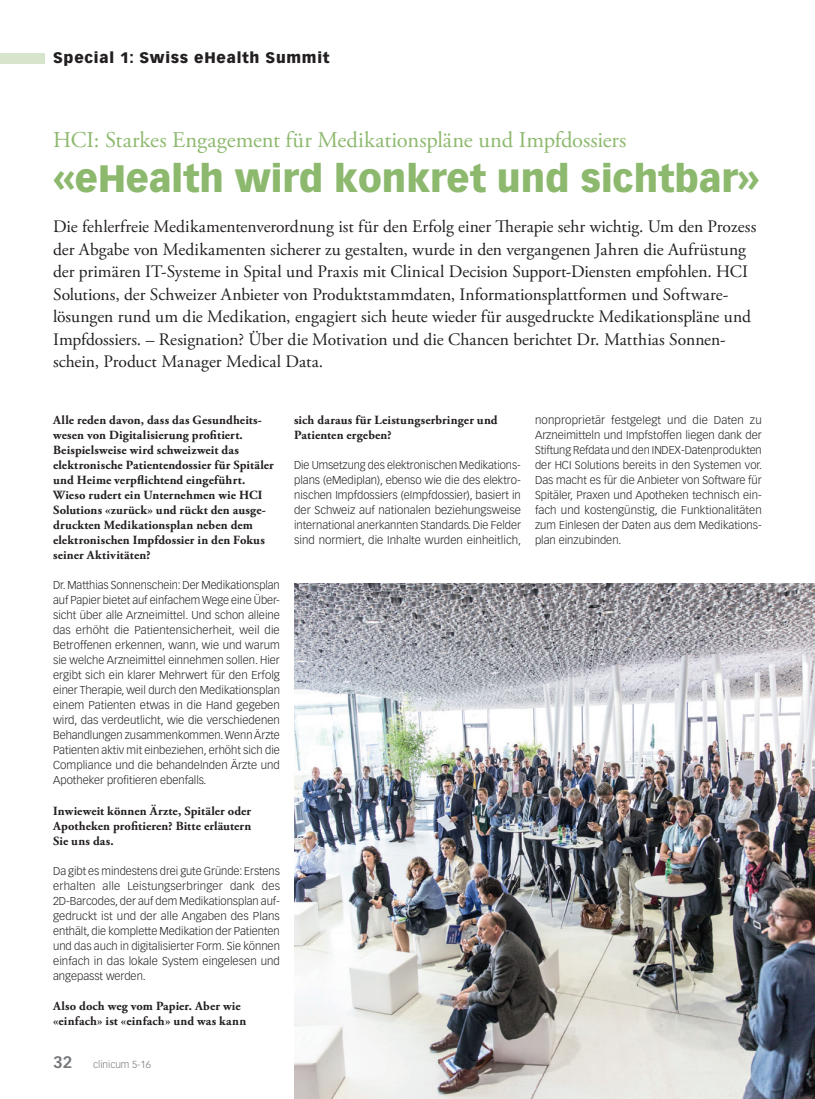
<style>
.page{position:relative;width:815px;height:1099px;background:#fff}
.page>*{position:absolute;margin:0;border:0;box-sizing:border-box;transform-origin:0 0}
.t1{font:900 37.5px "Vectora LT Std";color:#8db96e}
.t2{font:22.5px "Adobe Garamond Pro";letter-spacing:-.005em;color:#8db96e}
.t3{font:17.5px/22.5px "Adobe Garamond Pro";letter-spacing:-.005em;color:#231f20}
.t4{font:900 15px "Vectora LT Std";letter-spacing:.05em;color:#231f20}
.t5{font:700 12.5px/15px "Adobe Garamond Pro";letter-spacing:.01em;color:#231f20}
.t6{font:300 11.25px/15px "Vectora LT Std";color:#231f20;text-align:justify}
.t7{font:300 10px "Vectora LT Std";color:#76787b}
.s1{font-weight:700;font-size:16.25px}
</style>
<div class="page">
<div style="left:0;top:53px;width:45px;height:10px;background:#d8e5cd"></div>
<img style="left:294px;top:583px;width:521px;height:515px">
<h3 class="t4" style="left:53px;top:49px;width:278px">Special 1: Swiss eHealth Summit</h3>
<h2 class="t2" style="left:53px;top:126px;width:575px">HCI: Starkes Engagement für Medikationspläne und Impfdossiers</h2>
<h1 class="t1" style="left:53px;top:155px;width:708px">«eHealth wird konkret und sichtbar»</h1>
<p class="t3" style="left:53px;top:216px;width:705px">Die fehlerfreie Medikamentenverordnung ist für den Erfolg einer Therapie sehr wichtig. Um den Prozess der Abgabe von Medikamenten sicherer zu gestalten, wurde in den vergangenen Jahren die Aufrüstung der primären IT-Systeme in Spital und Praxis mit Clinical Decision Support-Diensten empfohlen. HCI Solutions, der Schweizer Anbieter von Produktstammdaten, Informationsplattformen und Software&shy;lösungen rund um die Medikation, engagiert sich heute wieder für ausgedruckte Medikationspläne und Impfdossiers. – Resignation? Über die Motivation und die Chancen berichtet Dr. Matthias Sonnen&shy;schein, Product Manager Medical Data.</p>
<p class="t5" style="left:53px;top:413px;width:222px">Alle reden davon, dass das Gesundheits&shy;wesen von Digitalisierung profitiert.<br>Beispielsweise wird schweizweit das elektronische Patientendossier für Spitäler und Heime verpflichtend eingeführt.<br>Wieso rudert ein Unternehmen wie HCI Solutions «zurück» und rückt den ausge&shy;druckten Medikationsplan neben dem elektronischen Impfdossier in den Fokus seiner Aktivitäten?</p>
<p class="t6" style="left:53px;top:578px;width:228px">Dr. Matthias Sonnenschein: Der Medikationsplan auf Papier bietet auf einfachem Wege eine Über&shy;sicht über alle Arzneimittel. Und schon alleine das erhöht die Patientensicherheit, weil die Betroffenen erkennen, wann, wie und warum sie welche Arzneimittel einnehmen sollen. Hier ergibt sich ein klarer Mehrwert für den Erfolg einer Therapie, weil durch den Medikationsplan einem Patienten etwas in die Hand gegeben wird, das verdeutlicht, wie die verschiedenen Behandlungen zusammenkommen. Wenn Ärzte Patienten aktiv mit einbeziehen, erhöht sich die Compliance und die behandelnden Ärzte und Apotheker profitieren ebenfalls.</p>
<p class="t5" style="left:53px;top:803px;width:200px;text-align:justify">Inwieweit können Ärzte, Spitäler oder Apotheken profitieren? Bitte erläutern Sie uns das.</p>
<p class="t6" style="left:53px;top:863px;width:228px">Da gibt es mindestens drei gute Gründe: Erstens erhalten alle Leistungserbringer dank des 2D-Barcodes, der auf dem Medikationsplan auf&shy;gedruckt ist und der alle Angaben des Plans enthält, die komplette Medikation der Patienten und das auch in digitalisierter Form. Sie können einfach in das lokale System eingelesen und angepasst werden.</p>
<p class="t5" style="left:53px;top:998px;width:195px">Also doch weg vom Papier. Aber wie «einfach» ist «einfach» und was kann</p>
<p class="t7" style="left:53px;top:1058px;width:99px"><span class="s1">32</span> clinicum 5-16</p>
<p class="t5" style="left:294px;top:413px;width:205px">sich daraus für Leistungserbringer und<br>Patienten ergeben?</p>
<p class="t6" style="left:294px;top:458px;width:229px">Die Umsetzung des elektronischen Medikations&shy;plans (eMediplan), ebenso wie die des elektro&shy;nischen Impfdossiers (eImpfdossier), basiert in der Schweiz auf nationalen beziehungsweise international anerkannten Standards. Die Felder sind normiert, die Inhalte wurden einheitlich,</p>
<p class="t6" style="left:535px;top:413px;width:229px">nonproprietär festgelegt und die Daten zu Arzneimitteln und Impfstoffen liegen dank der Stiftung Refdata und den INDEX-Datenprodukten der HCI Solutions bereits in den Systemen vor.<br>Das macht es für die Anbieter von Software für Spitäler, Praxen und Apotheken technisch ein&shy;fach und kostengünstig, die Funktionalitäten zum Einlesen der Daten aus dem Medikations&shy;plan einzubinden.</p>
</div>
